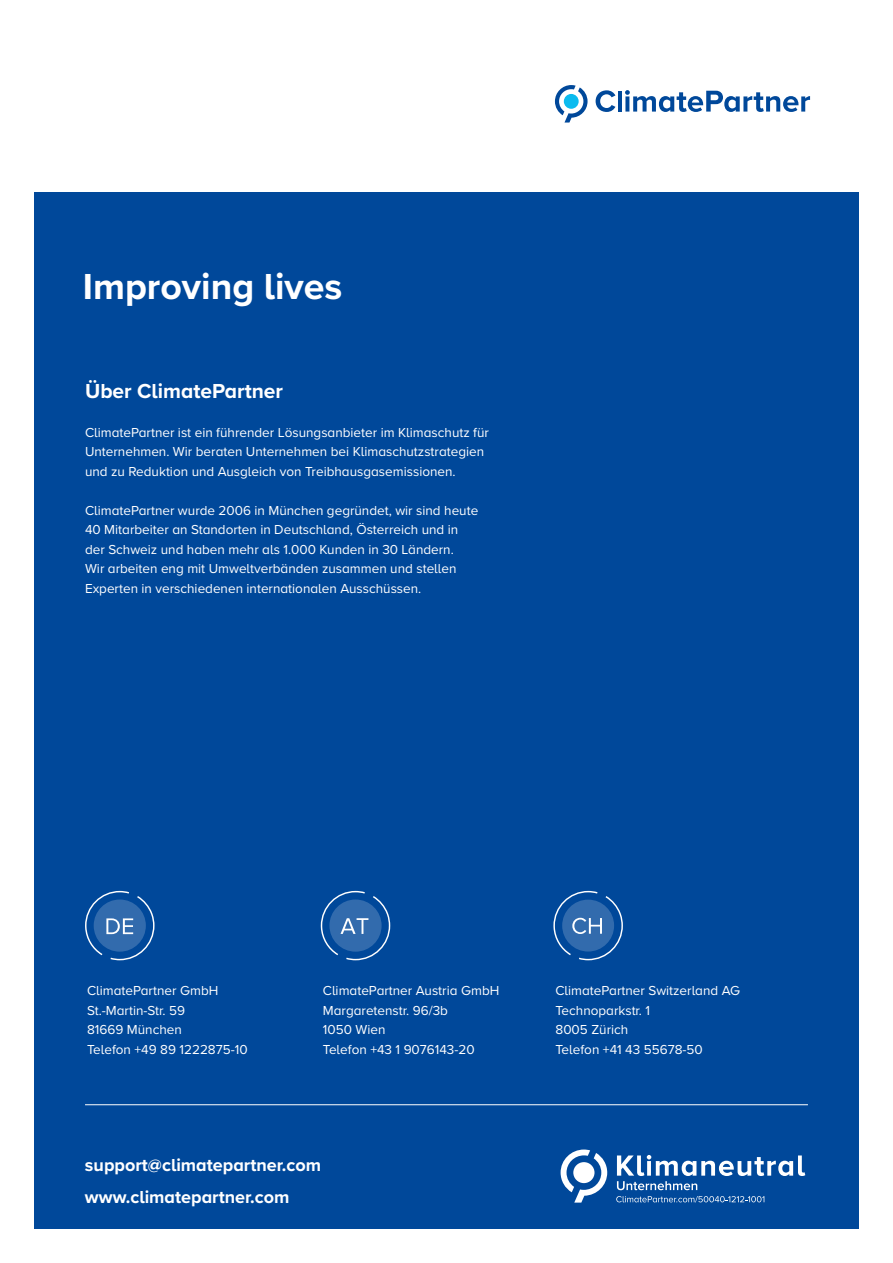
<style>
.page{position:relative;width:893px;height:1263px;background:#fff}
.page>*{position:absolute;margin:0;border:0;box-sizing:border-box;transform-origin:0 0}
.t1{font:700 37.5px "Proxima Nova A";color:#fff}
.t2{font:700 21px "Proxima Nova A";color:#fff}
.t3{font:700 18px "Proxima Nova A";color:#fff}
.t4{font:13.5px/19.5px "Proxima Nova A";color:#fff}
</style>
<div class="page">
<div style="left:34px;top:193px;width:825px;height:1036px;background:#00489a"></div>
<svg style="left:85px;top:891px;width:70px;height:69px"></svg>
<svg style="left:321px;top:891px;width:69px;height:69px"></svg>
<svg style="left:553px;top:891px;width:70px;height:69px"></svg>
<hr style="left:85px;top:1104px;width:723px;height:1px;background:#fff">
<svg style="left:616px;top:1196px;width:148px;height:6px"></svg>
<svg style="left:617px;top:1155px;width:188px;height:35px"></svg>
<svg style="left:561px;top:1149px;width:46px;height:53px"></svg>
<svg style="left:596px;top:90px;width:19px;height:22px"></svg>
<hr style="left:618px;top:91px;width:4px;height:21px;background:#00489a">
<svg style="left:625px;top:90px;width:185px;height:22px"></svg>
<svg style="left:555px;top:85px;width:33px;height:38px"></svg>
<h1 class="t1" style="left:83px;top:259px;width:261px">Improving lives</h1>
<h2 class="t2" style="left:85px;top:375px;width:200px">Über ClimatePartner</h2>
<p class="t4" style="left:85px;top:422px;width:405px">ClimatePartner ist ein führender Lösungsanbieter im Klimaschutz für<br>Unternehmen. Wir beraten Unternehmen bei Klimaschutzstrategien und zu Reduktion und Ausgleich von Treibhausgasemissionen.</p>
<p class="t4" style="left:85px;top:500px;width:395px">ClimatePartner wurde 2006 in München gegründet, wir sind heute 40 Mitarbeiter an Standorten in Deutschland, Österreich und in der Schweiz und haben mehr als 1.000 Kunden in 30 Ländern.<br>Wir arbeiten eng mit Umweltverbänden zusammen und stellen Experten in verschiedenen internationalen Ausschüssen.</p>
<p class="t4" style="left:87px;top:980px;width:162px">ClimatePartner GmbH<br>St.-Martin-Str. 59<br>81669 München<br>Telefon +49 89 1222875-10</p>
<p class="t4" style="left:323px;top:981px;width:178px">ClimatePartner Austria GmbH<br>Margaretenstr. 96/3b<br>1050 Wien<br>Telefon +43 1 9076143-20</p>
<p class="t4" style="left:555px;top:980px;width:186px">ClimatePartner Switzerland AG<br>Technoparkstr. 1<br>8005 Zürich<br>Telefon +41 43 55678-50</p>
<h3 class="t3" style="left:85px;top:1152px;width:237px">support@climatepartner.com</h3>
<h3 class="t3" style="left:85px;top:1184px;width:206px">www.climatepartner.com</h3>
</div>
